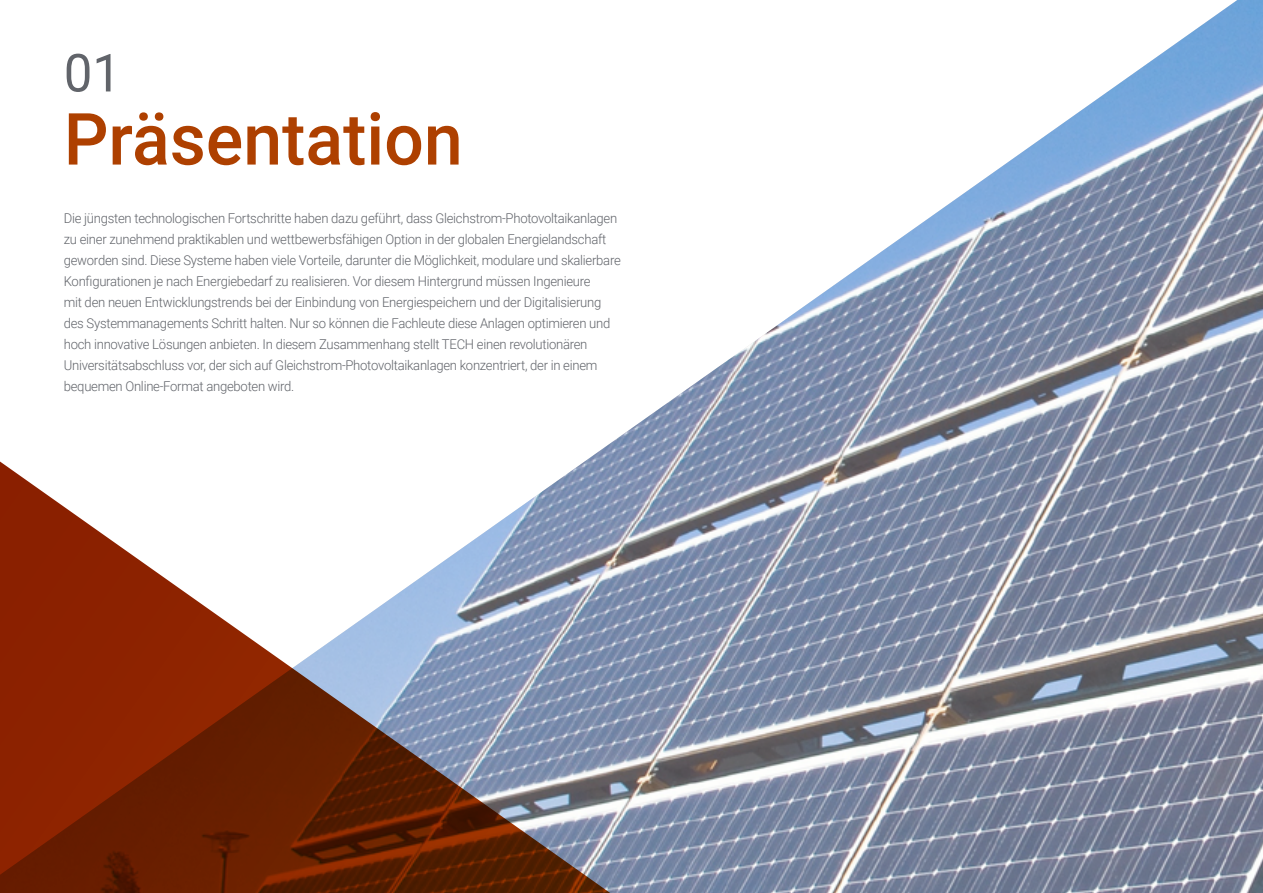
<style>
.page{position:relative;width:1263px;height:893px;background:#fff}
.page>*{position:absolute;margin:0;border:0;box-sizing:border-box;transform-origin:0 0}
.t1{font:500 72px "Roboto";color:#ae4000}
.t2{font:52.5px "Roboto";color:#61646a}
.t3{font:300 13.5px/21px "Roboto";letter-spacing:-.02em;color:#61646a}
</style>
<div class="page">
<img style="left:606px;top:0;width:657px;height:893px">
<svg style="left:0;top:446px;width:640px;height:447px"></svg>
<h2 class="t2" style="left:64px;top:36px;width:59px">01</h2>
<h1 class="t1" style="left:64px;top:89px;width:400px">Präsentation</h1>
<p class="t3" style="left:64px;top:207px;width:558px">Die jüngsten technologischen Fortschritte haben dazu geführt, dass Gleichstrom-Photovoltaikanlagen zu einer zunehmend praktikablen und wettbewerbsfähigen Option in der globalen Energielandschaft geworden sind. Diese Systeme haben viele Vorteile, darunter die Möglichkeit, modulare und skalierbare Konfigurationen je nach Energiebedarf zu realisieren. Vor diesem Hintergrund müssen Ingenieure<br>mit den neuen Entwicklungstrends bei der Einbindung von Energiespeichern und der Digitalisierung des Systemmanagements Schritt halten. Nur so können die Fachleute diese Anlagen optimieren und hoch innovative Lösungen anbieten. In diesem Zusammenhang stellt TECH einen revolutionären Universitätsabschluss vor, der sich auf Gleichstrom-Photovoltaikanlagen konzentriert, der in einem bequemen Online-Format angeboten wird.</p>
</div>
